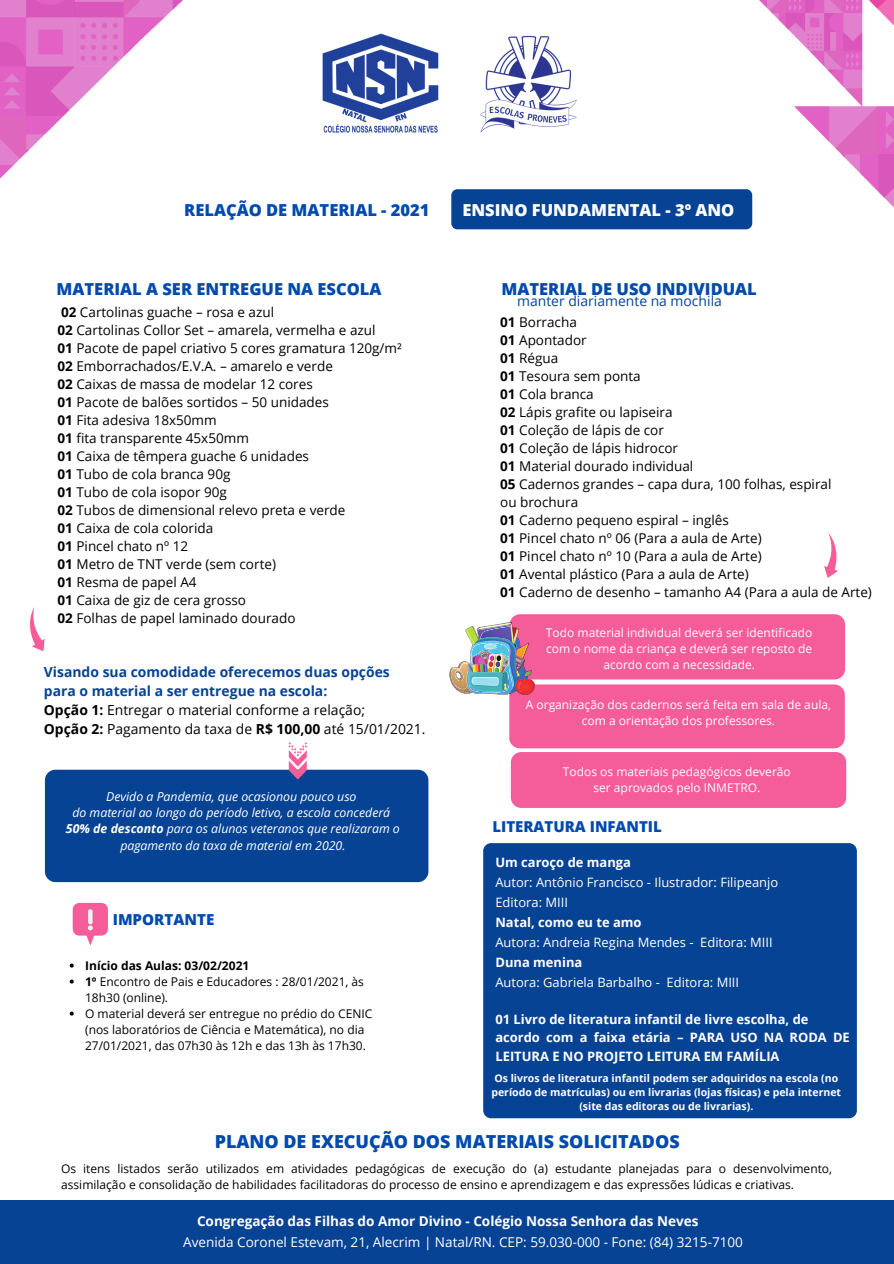
<style>
.page{position:relative;width:894px;height:1264px;background:#fff}
.page>*{position:absolute;margin:0;border:0;box-sizing:border-box;transform-origin:0 0}
.t1{font:800 18px "Open Sans";color:#004aad}
.t2{font:800 16.5px "Open Sans";color:#004aad}
.t3{font:800 16.5px "Open Sans";color:#fff}
.t4{font:800 15.15px "Open Sans";color:#004aad}
.t5{font:800 15px "Open Sans";color:#004aad}
.t6{font:13.95px "Open Sans";color:#000}
.t7{font:700 13.95px "Open Sans";color:#074394}
.t8{font:13.95px "Open Sans";color:#074394}
.t9{font:13.5px "Open Sans";color:#000}
.t10{font:13.5px "Open Sans";color:#fff}
.t11{font:700 13.5px "Open Sans";color:#fff}
.t12{font:700 12.9px/18px "Open Sans";color:#fff}
.t13{font:12.9px "Open Sans";color:#fff}
.t14{font:italic 12.3px/16.5px "Open Sans";color:#fff;text-align:center}
.t15{font:12px/16px "Open Sans";color:#000}
.t16{font:12px/16px "Open Sans";color:#fff;text-align:center}
.t17{font:700 12px "Open Sans";color:#000}
.t18{font:700 10.5px/14px "Open Sans";color:#fff;text-align:center}
.s1{font-weight:700}
</style>
<div class="page">
<img style="left:0;top:0;width:893px;height:218px">
<svg style="left:30px;top:607px;width:15px;height:44px"></svg>
<svg style="left:73px;top:902px;width:35px;height:43px"></svg>
<svg style="left:824px;top:533px;width:14px;height:45px"></svg>
<div style="left:0;top:1199px;width:893px;height:64px;background:#074394"></div>
<div style="left:451px;top:189px;width:301px;height:40px;background:#074394;border-radius:6px"></div>
<div style="left:509px;top:614px;width:335px;height:65px;background:#f45d9a;border-radius:11px"></div>
<svg style="left:70px;top:963px;width:4px;height:4px"></svg>
<svg style="left:70px;top:979px;width:4px;height:4px"></svg>
<svg style="left:70px;top:1011px;width:4px;height:4px"></svg>
<div style="left:45px;top:769px;width:383px;height:113px;background:#074394;border-radius:11px"></div>
<svg style="left:289px;top:742px;width:18px;height:37px"></svg>
<div style="left:509px;top:684px;width:335px;height:64px;background:#f45d9a;border-radius:11px"></div>
<img style="left:449px;top:622px;width:86px;height:73px">
<div style="left:510px;top:752px;width:336px;height:56px;background:#f45d9a;border-radius:11px"></div>
<div style="left:483px;top:843px;width:373px;height:275px;background:#074394;border-radius:8px"></div>
<p class="t2" style="left:184px;top:198px;width:247px">RELAÇÃO DE MATERIAL - 2021</p>
<p class="t3" style="left:462px;top:198px;width:273px">ENSINO FUNDAMENTAL - 3º ANO</p>
<p class="t2" style="left:57px;top:277px;width:326px">MATERIAL A SER ENTREGUE NA ESCOLA</p>
<p class="t2" style="left:501px;top:277px;width:257px">MATERIAL DE USO INDIVIDUAL</p>
<p class="t8" style="left:517px;top:291px;width:206px">manter diariamente na mochila</p>
<p class="t9" style="left:61px;top:302px;width:214px"><span class="s1">02</span> Cartolinas guache – rosa e azul</p>
<p class="t9" style="left:57px;top:320px;width:319px"><span class="s1">02</span> Cartolinas Collor Set – amarela, vermelha e azul</p>
<p class="t9" style="left:57px;top:338px;width:346px"><span class="s1">01</span> Pacote de papel criativo 5 cores gramatura 120g/m²</p>
<p class="t9" style="left:57px;top:356px;width:277px"><span class="s1">02</span> Emborrachados/E.V.A. – amarelo e verde</p>
<p class="t9" style="left:57px;top:374px;width:257px"><span class="s1">02</span> Caixas de massa de modelar 12 cores</p>
<p class="t9" style="left:57px;top:392px;width:273px"><span class="s1">01</span> Pacote de balões sortidos – 50 unidades</p>
<p class="t9" style="left:57px;top:411px;width:161px"><span class="s1">01</span> Fita adesiva 18x50mm</p>
<p class="t9" style="left:57px;top:429px;width:193px"><span class="s1">01</span> fita transparente 45x50mm</p>
<p class="t9" style="left:57px;top:447px;width:253px"><span class="s1">01</span> Caixa de têmpera guache 6 unidades</p>
<p class="t9" style="left:57px;top:465px;width:174px"><span class="s1">01</span> Tubo de cola branca 90g</p>
<p class="t9" style="left:57px;top:483px;width:171px"><span class="s1">01</span> Tubo de cola isopor 90g</p>
<p class="t9" style="left:57px;top:501px;width:289px"><span class="s1">02</span> Tubos de dimensional relevo preta e verde</p>
<p class="t9" style="left:57px;top:519px;width:157px"><span class="s1">01</span> Caixa de cola colorida</p>
<p class="t9" style="left:57px;top:537px;width:132px"><span class="s1">01</span> Pincel chato nº 12</p>
<p class="t9" style="left:57px;top:555px;width:220px"><span class="s1">01</span> Metro de TNT verde (sem corte)</p>
<p class="t9" style="left:57px;top:573px;width:141px"><span class="s1">01</span> Resma de papel A4</p>
<p class="t9" style="left:57px;top:591px;width:190px"><span class="s1">01</span> Caixa de giz de cera grosso</p>
<p class="t9" style="left:57px;top:609px;width:239px"><span class="s1">02</span> Folhas de papel laminado dourado</p>
<p class="t9" style="left:500px;top:312px;width:78px"><span class="s1">01</span> Borracha</p>
<p class="t9" style="left:500px;top:330px;width:88px"><span class="s1">01</span> Apontador</p>
<p class="t9" style="left:500px;top:348px;width:60px"><span class="s1">01</span> Régua</p>
<p class="t9" style="left:500px;top:366px;width:142px"><span class="s1">01</span> Tesoura sem ponta</p>
<p class="t9" style="left:500px;top:384px;width:95px"><span class="s1">01</span> Cola branca</p>
<p class="t9" style="left:500px;top:402px;width:174px"><span class="s1">02</span> Lápis grafite ou lapiseira</p>
<p class="t9" style="left:500px;top:420px;width:165px"><span class="s1">01</span> Coleção de lápis de cor</p>
<p class="t9" style="left:500px;top:438px;width:179px"><span class="s1">01</span> Coleção de lápis hidrocor</p>
<p class="t9" style="left:500px;top:456px;width:194px"><span class="s1">01</span> Material dourado individual</p>
<p class="t9" style="left:500px;top:475px;width:332px"><span class="s1">05</span> Cadernos grandes – capa dura, 100 folhas, espiral</p>
<p class="t9" style="left:500px;top:493px;width:79px">ou brochura</p>
<p class="t9" style="left:500px;top:511px;width:230px"><span class="s1">01</span> Caderno pequeno espiral – inglês</p>
<p class="t9" style="left:500px;top:529px;width:263px"><span class="s1">01</span> Pincel chato nº 06 (Para a aula de Arte)</p>
<p class="t9" style="left:500px;top:547px;width:263px"><span class="s1">01</span> Pincel chato nº 10 (Para a aula de Arte)</p>
<p class="t9" style="left:500px;top:565px;width:250px"><span class="s1">01</span> Avental plástico (Para a aula de Arte)</p>
<p class="t9" style="left:500px;top:583px;width:373px"><span class="s1">01</span> Caderno de desenho – tamanho A4 (Para a aula de Arte)</p>
<p class="t16" style="left:545px;top:624px;width:268px">Todo material individual deverá ser identificado com o nome da criança e deverá ser reposto de acordo com a necessidade.</p>
<p class="t7" style="left:44px;top:662px;width:347px">Visando sua comodidade oferecemos duas opções</p>
<p class="t7" style="left:44px;top:681px;width:285px">para o material a ser entregue na escola:</p>
<p class="t6" style="left:44px;top:700px;width:322px"><span class="s1">Opção 1:</span> Entregar o material conforme a relação;</p>
<p class="t6" style="left:44px;top:719px;width:383px"><span class="s1">Opção 2:</span> Pagamento da taxa de <span class="s1">R$ 100,00</span> até 15/01/2021.</p>
<p class="t16" style="left:525px;top:696px;width:306px">A organização dos cadernos será feita em sala de aula, com a orientação dos professores.</p>
<p class="t14" style="left:106px;top:787px;width:252px">Devido a Pandemia, que ocasionou pouco uso</p>
<p class="t14" style="left:72px;top:804px;width:319px">do material ao longo do período letivo, a escola concederá</p>
<p class="t14" style="left:66px;top:820px;width:335px"><span class="s1">50% de desconto</span> para os alunos veteranos que realizaram o pagamento da taxa de material em 2020.</p>
<p class="t4" style="left:113px;top:908px;width:103px">IMPORTANTE</p>
<p class="t17" style="left:85px;top:956px;width:166px">Início das Aulas: 03/02/2021</p>
<p class="t15" style="left:85px;top:972px;width:280px"><span class="s1">1º</span> Encontro de Pais e Educadores : 28/01/2021, às<br>18h30 (online).</p>
<p class="t15" style="left:85px;top:1004px;width:289px">O material deverá ser entregue no prédio do CENIC (nos laboratórios de Ciência e Matemática), no dia<br>27/01/2021, das 07h30 às 12h e das 13h às 17h30.</p>
<p class="t16" style="left:562px;top:763px;width:229px">Todos os materiais pedagógicos deverão ser aprovados pelo INMETRO.</p>
<p class="t5" style="left:492px;top:816px;width:171px">LITERATURA INFANTIL</p>
<p class="t12" style="left:495px;top:853px;width:137px">Um caroço de manga</p>
<p class="t13" style="left:495px;top:873px;width:284px">Autor: Antônio Francisco - Ilustrador: Filipeanjo</p>
<p class="t13" style="left:495px;top:893px;width:74px">Editora: MIII</p>
<p class="t12" style="left:495px;top:913px;width:148px">Natal, como eu te amo</p>
<p class="t13" style="left:495px;top:933px;width:279px">Autora: Andreia Regina Mendes - Editora: MIII</p>
<p class="t12" style="left:495px;top:953px;width:88px">Duna menina</p>
<p class="t13" style="left:495px;top:973px;width:245px">Autora: Gabriela Barbalho - Editora: MIII</p>
<p class="t12" style="left:495px;top:1010px;width:314px">01 Livro de literatura infantil de livre escolha, de</p>
<p class="t12" style="left:495px;top:1028px;width:356px">acordo com a faixa etária – PARA USO NA RODA DE<br>LEITURA E NO PROJETO LEITURA EM FAMÍLIA</p>
<p class="t18" style="left:491px;top:1070px;width:351px">Os livros de literatura infantil podem ser adquiridos na escola (no período de matrículas) ou em livrarias (lojas físicas) e pela internet (site das editoras ou de livrarias).</p>
<p class="t1" style="left:215px;top:1128px;width:466px">PLANO DE EXECUÇÃO DOS MATERIAIS SOLICITADOS</p>
<p class="t15" style="left:61px;top:1160px;width:772px">Os itens listados serão utilizados em atividades pedagógicas de execução do (a) estudante planejadas para o desenvolvimento, assimilação e consolidação de habilidades facilitadoras do processo de ensino e aprendizagem e das expressões lúdicas e criativas.</p>
<p class="t11" style="left:197px;top:1211px;width:503px">Congregação das Filhas do Amor Divino - Colégio Nossa Senhora das Neves</p>
<p class="t10" style="left:183px;top:1231px;width:561px">Avenida Coronel Estevam, 21, Alecrim | Natal/RN. CEP: 59.030-000 - Fone: (84) 3215-7100</p>
</div>
